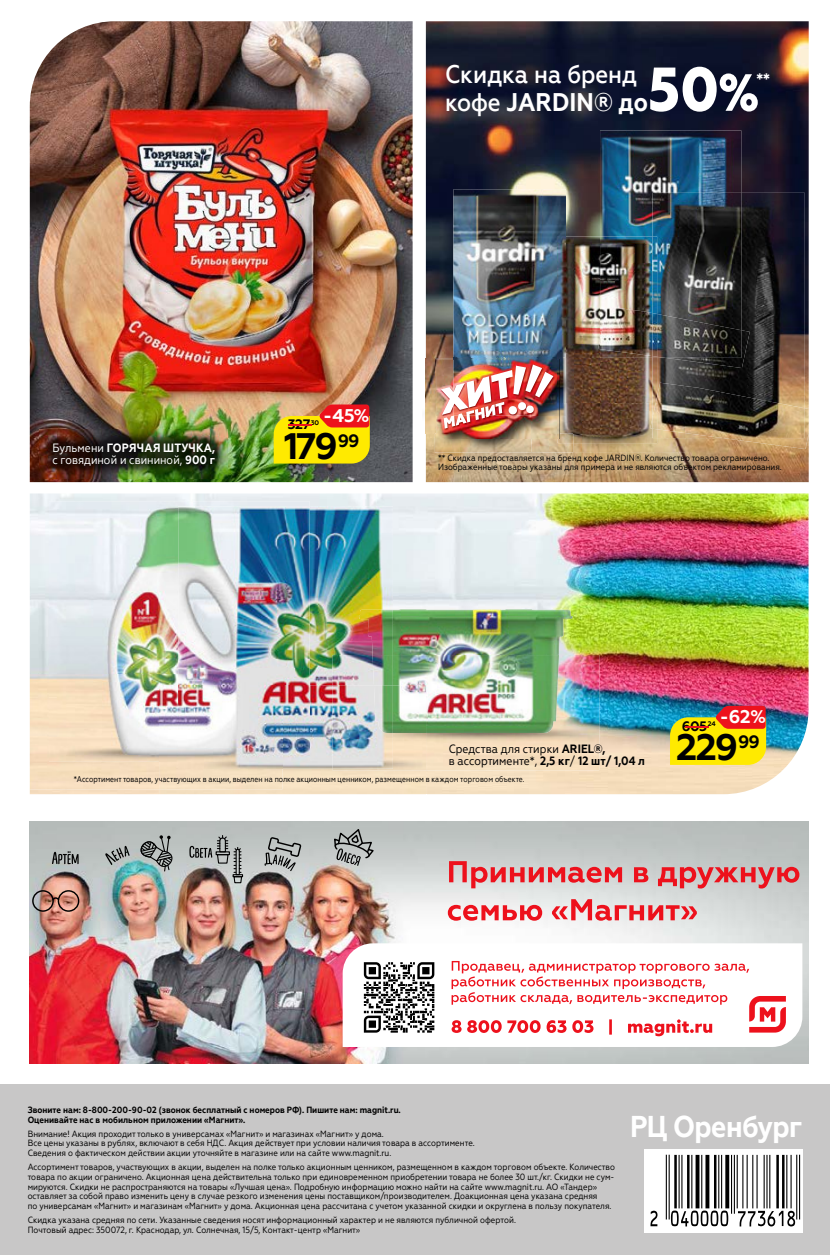
<style>
.page{position:relative;width:830px;height:1255px;background:#fff}
.page>*{position:absolute;margin:0;border:0;box-sizing:border-box;transform-origin:0 0}
.t1{font:71.85px "Ean Bwr P36 Tt";color:#000;scale:.76 1}
.t2{font:800 61.8px "Geometria Narrow";color:#fff}
.t3{font:700 36.6px "Geometria";letter-spacing:-.065em;color:#000}
.t4{font:700 30px "Geometria Narrow";letter-spacing:-.015em;color:#fff}
.t5{font:500 25.5px/28.3px "Geometria Narrow";color:#fff}
.t6{font:700 18.3px "Geometria";color:#fff}
.t7{font:700 16.65px "Geometria Narrow";color:#fff}
.t8{font:700 13.65px "Geometria";letter-spacing:-.03em;color:#000}
.t9{font:12px/12px "Geometria Narrow";color:#000}
.t10{font:12px/12px "Geometria Narrow";color:#fff}
.t11{font:9px/9.8px "Geometria Narrow";color:#000}
.t12{font:700 9px/9.8px "Geometria Narrow";color:#000}
.t13{font:8.4px "Geometria Narrow";color:#000;scale:.94 1}
.s1{font-weight:700}
.s2{font-size:52.2px}
.s3{color:#ed111c}
</style>
<div class="page">
<div style="left:0;top:1084px;width:829px;height:170px;background:#c8c7c7"></div>
<div style="left:644px;top:1148px;width:157px;height:84px;background:#fff"></div>
<img style="left:30px;top:21px;width:382px;height:461px">
<img style="left:30px;top:493px;width:778px;height:301px">
<img style="left:425px;top:21px;width:383px;height:461px">
<img style="left:426px;top:655px;width:173px;height:115px">
<img style="left:159px;top:768px;width:267px;height:27px">
<img style="left:332px;top:733px;width:94px;height:37px">
<img style="left:30px;top:674px;width:129px;height:115px">
<div style="left:159px;top:761px;width:123px;height:28px;background:#f6e0c1"></div>
<img style="left:392px;top:609px;width:180px;height:46px">
<img style="left:392px;top:655px;width:166px;height:78px">
<img style="left:392px;top:685px;width:34px;height:48px">
<img style="left:425px;top:358px;width:9px;height:75px">
<img style="left:453px;top:189px;width:112px;height:169px">
<img style="left:599px;top:130px;width:142px;height:106px">
<img style="left:722px;top:408px;width:86px;height:41px">
<img style="left:656px;top:193px;width:148px;height:190px">
<img style="left:665px;top:330px;width:84px;height:38px">
<img style="left:652px;top:193px;width:89px;height:120px">
<img style="left:656px;top:313px;width:85px;height:45px">
<img style="left:656px;top:383px;width:148px;height:55px">
<img style="left:573px;top:438px;width:111px;height:14px">
<img style="left:656px;top:433px;width:28px;height:5px">
<img style="left:656px;top:403px;width:28px;height:30px">
<img style="left:565px;top:236px;width:87px;height:167px">
<img style="left:573px;top:358px;width:26px;height:45px">
<img style="left:557px;top:236px;width:8px;height:122px">
<svg style="left:597px;top:339px;width:2px;height:10px"></svg>
<img style="left:599px;top:236px;width:53px;height:122px">
<img style="left:599px;top:306px;width:53px;height:50px">
<img style="left:652px;top:236px;width:4px;height:167px">
<img style="left:573px;top:403px;width:83px;height:40px">
<svg style="left:650px;top:418px;width:2px;height:10px"></svg>
<img style="left:652px;top:403px;width:4px;height:26px">
<img style="left:434px;top:358px;width:139px;height:94px">
<img style="left:557px;top:438px;width:16px;height:5px">
<img style="left:436px;top:359px;width:4px;height:79px">
<img style="left:440px;top:358px;width:133px;height:80px">
<img style="left:49px;top:501px;width:260px;height:173px">
<img style="left:49px;top:674px;width:129px;height:87px">
<img style="left:159px;top:685px;width:19px;height:76px">
<img style="left:178px;top:506px;width:214px;height:179px">
<img style="left:332px;top:655px;width:40px;height:30px">
<img style="left:282px;top:685px;width:110px;height:83px">
<img style="left:178px;top:674px;width:104px;height:94px">
<img style="left:359px;top:609px;width:33px;height:46px">
<img style="left:372px;top:655px;width:20px;height:30px">
<img style="left:374px;top:685px;width:18px;height:48px">
<img style="left:282px;top:685px;width:27px;height:76px">
<svg style="left:669px;top:705px;width:96px;height:59px;background:#dbb31e"></svg>
<img style="left:39px;top:429px;width:188px;height:49px">
<svg style="left:273px;top:404px;width:96px;height:59px;background:#f1b714"></svg>
<img style="left:30px;top:821px;width:778px;height:242px">
<svg style="left:342px;top:943px;width:460px;height:103px"></svg>
<svg style="left:447px;top:861px;width:352px;height:59px;background:#dcaaac"></svg>
<div style="left:32px;top:890px;width:22px;height:21px;border:1px solid #000;border-radius:50%"></div>
<div style="left:58px;top:890px;width:21px;height:21px;border:1px solid #000;border-radius:50%"></div>
<svg style="left:51px;top:897px;width:10px;height:4px"></svg>
<svg style="left:264px;top:836px;width:38px;height:35px"></svg>
<svg style="left:189px;top:835px;width:54px;height:48px;background:#929290"></svg>
<svg style="left:333px;top:827px;width:42px;height:38px;background:#989c9b"></svg>
<svg style="left:52px;top:851px;width:27px;height:13px"></svg>
<svg style="left:105px;top:831px;width:78px;height:45px;background:#99aaa9"></svg>
<svg style="left:363px;top:962px;width:71px;height:70px"></svg>
<svg style="left:451px;top:960px;width:334px;height:76px"></svg>
<h3 class="t5" style="left:445px;top:60px;width:204px">Скидка на бренд кофе <span class="s1">JARDIN® до</span></h3>
<h2 class="t2" style="left:647px;top:52px;width:112px">50<span class="s2">%</span></h2>
<h3 class="t7" style="left:756px;top:69px;width:15px">**</h3>
<h3 class="t10" style="left:52px;top:441px;width:164px">Бульмени <span class="s1">ГОРЯЧАЯ ШТУЧКА, </span>с говядиной и свининой, <span class="s1">900 г</span></h3>
<h3 class="t6" style="left:323px;top:404px;width:48px">-45%</h3>
<h3 class="t3" style="left:284px;top:424px;width:77px">179<sup>99</sup></h3>
<h3 class="t8" style="left:281px;top:416px;width:39px"><span class="s3">-</span>327<sup>30</sup></h3>
<p class="t11" style="left:438px;top:453px;width:345px;line-height:9px">** Скидка предоставляется на бренд кофе JARDIN®. Количество товара ограничено.<br>Изображенные товары указаны для примера и не являются объектом рекламирования.</p>
<h3 class="t9" style="left:448px;top:742px;width:198px">Средства для стирки <span class="s1">ARIEL®,<br></span>в ассортименте*, <span class="s1">2,5 кг</span>/ <span class="s1">12 шт/ 1,04 л</span></h3>
<h3 class="t6" style="left:719px;top:705px;width:48px">-62%</h3>
<h3 class="t3" style="left:676px;top:726px;width:85px">229<sup>99</sup></h3>
<h3 class="t8" style="left:677px;top:717px;width:39px"><span class="s3">-</span>605<sup>24</sup></h3>
<p class="t13" style="left:74px;top:773px;width:481px">*Ассортимент товаров, участвующих в акции, выделен на полке акционным ценником, размещенном в каждом торговом объекте.</p>
<p class="t12" style="left:28px;top:1104px;width:374px">Звоните нам: 8-800-200-90-02 (звонок бесплатный с номеров РФ). Пишите нам: magnit.ru.<br>Оценивайте нас в мобильном приложении «Магнит».</p>
<p class="t11" style="left:28px;top:1128px;width:448px">Внимание! Акция проходит только в универсамах «Магнит» и магазинах «Магнит» у дома.<br>Все цены указаны в рублях, включают в себя НДС. Акция действует при условии наличия товара в ассортименте.<br>Сведения о фактическом действии акции уточняйте в магазине или на сайте www.magnit.ru.</p>
<p class="t11" style="left:28px;top:1162px;width:588px">Ассортимент товаров, участвующих в акции, выделен на полке только акционным ценником, размещенном в каждом торговом объекте. Количество товара по акции ограничено. Акционная цена действительна только при единовременном приобретении товара не более 30 шт./кг. Скидки не сум&shy;мируются. Скидки не распространяются на товары «Лучшая цена». Подробную информацию можно найти на сайте www.magnit.ru. АО «Тандер» оставляет за собой право изменить цену в случае резкого изменения цены поставщиком/производителем. Доакционная цена указана средняя<br>по универсамам «Магнит» и магазинам «Магнит» у дома. Акционная цена рассчитана с учетом указанной скидки и округлена в пользу покупателя.</p>
<p class="t11" style="left:28px;top:1215px;width:489px">Скидка указана средняя по сети. Указанные сведения носят информационный характер и не являются публичной офертой.<br>Почтовый адрес: 350072, г. Краснодар, ул. Солнечная, 15/5, Контакт-центр «Магнит»</p>
<h3 class="t4" style="left:630px;top:1108px;width:173px">РЦ Оренбург</h3>
<h1 class="t1" style="left:634px;top:1154px;width:219px">%!04AA0A-hhdgbi!</h1>
</div>
